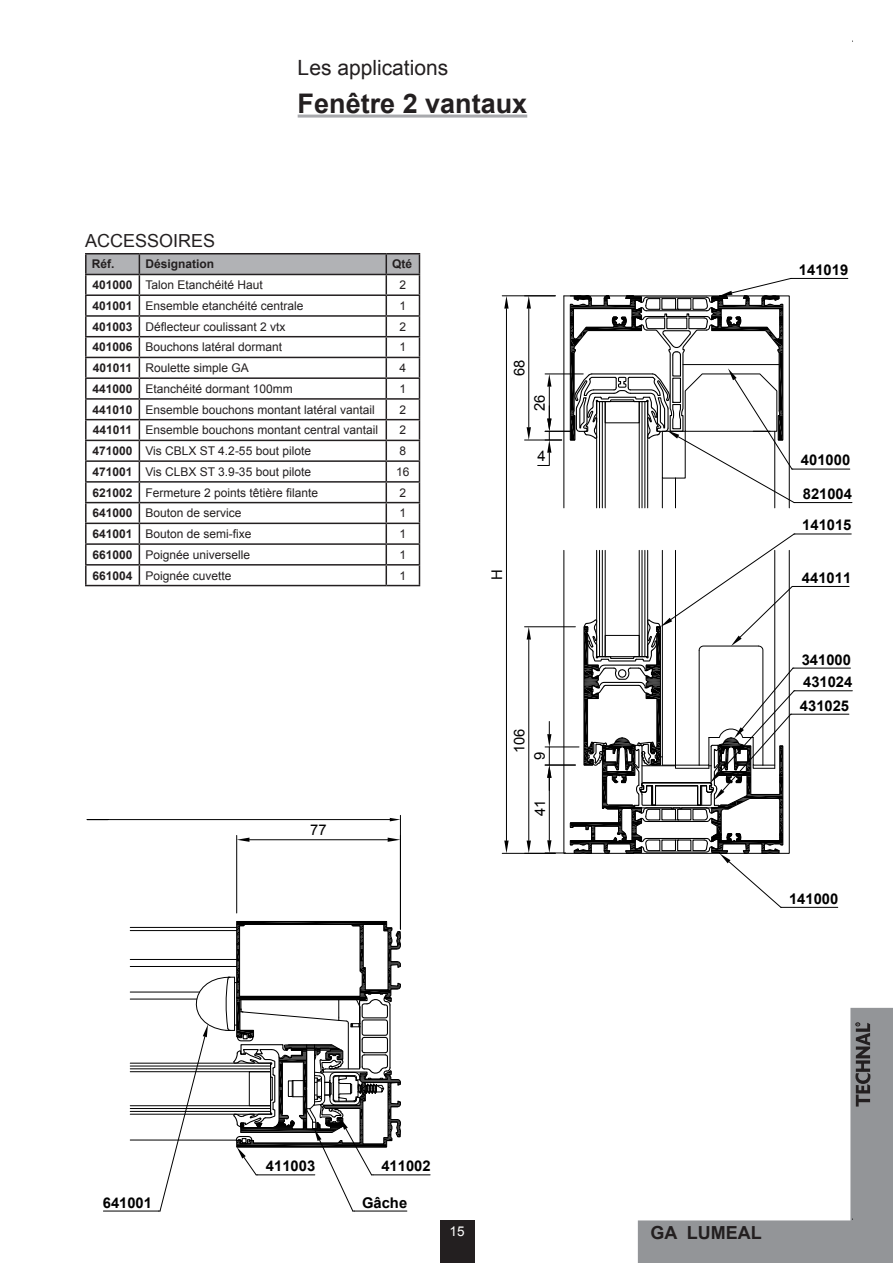
<style>
.page{position:relative;width:893px;height:1263px;background:#fff}
.page>*{position:absolute;margin:0;border:0;box-sizing:border-box;transform-origin:0 0}
.ApplicationTitle{font:700 27px "Arial";color:#231f20}
.ChapterTitle{font:21px "Arial";color:#231f20}
.Normal_e{font:18px "Arial";color:#231f20}
.Normal_e-2{font:700 18px "Arial";color:#231f20}
.t1{font:700 14.7px "Arial";color:#000}
.t2{font:14.7px/20.5px "Arial";color:#000}
.Normal_e-3{font:13.5px "Arial";color:#fff}
.TablePara{font:12px "Arial";color:#231f20}
.TablePara-2{font:700 12px "Arial";color:#231f20}
.TableParaBold{font:700 12px "Arial";color:#231f20}
</style>
<div class="page">
<svg style="left:638px;top:1008px;width:255px;height:255px"></svg>
<svg style="left:855px;top:1022px;width:15px;height:84px"></svg>
<div style="left:440px;top:1220px;width:34px;height:43px;background:#231f20"></div>
<hr style="left:130px;top:1111px;width:141px;height:1px;background:#000">
<hr style="left:130px;top:1108px;width:141px;height:1px;background:#000">
<div style="left:130px;top:1063px;width:141px;height:9px;border:1px solid #000"></div>
<hr style="left:130px;top:1068px;width:141px;height:1px;background:#000">
<hr style="left:130px;top:1066px;width:141px;height:1px;background:#000">
<hr style="left:130px;top:959px;width:107px;height:1px;background:#000">
<hr style="left:130px;top:999px;width:67px;height:1px;background:#000">
<hr style="left:130px;top:992px;width:70px;height:1px;background:#000">
<hr style="left:130px;top:966px;width:107px;height:1px;background:#000">
<hr style="left:130px;top:927px;width:107px;height:1px;background:#000">
<hr style="left:130px;top:930px;width:107px;height:1px;background:#000">
<hr style="left:130px;top:1139px;width:106px;height:1px;background:#000">
<hr style="left:675px;top:478px;width:1px;height:30px;background:#000">
<hr style="left:774px;top:431px;width:1px;height:77px;background:#000">
<hr style="left:662px;top:478px;width:1px;height:30px;background:#000">
<div style="left:596px;top:401px;width:9px;height:107px;border:1px solid #000"></div>
<hr style="left:599px;top:402px;width:1px;height:106px;background:#000">
<hr style="left:602px;top:402px;width:1px;height:106px;background:#000">
<div style="left:639px;top:401px;width:9px;height:107px;border:1px solid #000"></div>
<hr style="left:642px;top:402px;width:1px;height:106px;background:#000">
<hr style="left:645px;top:402px;width:1px;height:106px;background:#000">
<hr style="left:502px;top:295px;width:53px;height:1px;background:#000">
<hr style="left:502px;top:853px;width:53px;height:1px;background:#000">
<hr style="left:506px;top:309px;width:1px;height:531px;background:#000">
<svg style="left:504px;top:296px;width:5px;height:13px"></svg>
<svg style="left:504px;top:840px;width:5px;height:13px"></svg>
<hr style="left:525px;top:626px;width:50px;height:1px;background:#000">
<hr style="left:528px;top:639px;width:1px;height:201px;background:#000">
<svg style="left:527px;top:627px;width:4px;height:12px"></svg>
<svg style="left:527px;top:840px;width:4px;height:13px"></svg>
<hr style="left:525px;top:440px;width:37px;height:1px;background:#000">
<hr style="left:528px;top:309px;width:1px;height:118px;background:#000">
<svg style="left:527px;top:296px;width:4px;height:13px"></svg>
<svg style="left:527px;top:427px;width:4px;height:13px"></svg>
<hr style="left:236px;top:835px;width:1px;height:78px;background:#000">
<hr style="left:249px;top:839px;width:139px;height:1px;background:#000">
<svg style="left:237px;top:837px;width:12px;height:5px"></svg>
<svg style="left:388px;top:837px;width:12px;height:5px"></svg>
<hr style="left:103px;top:1211px;width:55px;height:1px;background:#000">
<hr style="left:373px;top:1174px;width:57px;height:1px;background:#000">
<svg style="left:158px;top:921px;width:243px;height:291px"></svg>
<hr style="left:354px;top:1211px;width:53px;height:1px;background:#000">
<hr style="left:794px;top:586px;width:55px;height:1px;background:#000">
<hr style="left:794px;top:668px;width:56px;height:1px;background:#000">
<hr style="left:792px;top:714px;width:57px;height:1px;background:#000">
<hr style="left:795px;top:690px;width:57px;height:1px;background:#000">
<hr style="left:782px;top:907px;width:56px;height:1px;background:#000">
<svg style="left:545px;top:533px;width:250px;height:375px"></svg>
<hr style="left:795px;top:534px;width:56px;height:1px;background:#000">
<hr style="left:792px;top:278px;width:56px;height:1px;background:#000">
<hr style="left:793px;top:469px;width:57px;height:1px;background:#000">
<svg style="left:537px;top:278px;width:258px;height:225px"></svg>
<hr style="left:795px;top:502px;width:57px;height:1px;background:#000">
<hr style="left:400px;top:815px;width:1px;height:114px;background:#000">
<hr style="left:87px;top:819px;width:303px;height:1px;background:#000">
<svg style="left:390px;top:818px;width:10px;height:3px"></svg>
<hr style="left:298px;top:115px;width:229px;height:3px;background:#a8a9ad">
<hr style="left:85px;top:253px;width:54px;height:1px;background:#231f20">
<hr style="left:139px;top:253px;width:247px;height:1px;background:#231f20">
<hr style="left:386px;top:253px;width:34px;height:1px;background:#231f20">
<svg style="left:85px;top:254px;width:335px;height:331px"></svg>
<hr style="left:85px;top:585px;width:54px;height:1px;background:#231f20">
<hr style="left:139px;top:585px;width:247px;height:1px;background:#231f20">
<hr style="left:386px;top:585px;width:34px;height:1px;background:#231f20">
<p class="ChapterTitle" style="left:298px;top:54px;width:152px">Les applications</p>
<p class="ApplicationTitle" style="left:298px;top:86px;width:231px">Fenêtre 2 vantaux</p>
<p class="Normal_e" style="left:85px;top:229px;width:132px">ACCESSOIRES</p>
<p class="TableParaBold" style="left:92px;top:256px;width:24px">Réf.</p>
<p class="TableParaBold" style="left:145px;top:256px;width:70px">Désignation</p>
<p class="TableParaBold" style="left:392px;top:256px;width:22px">Qté</p>
<p class="TablePara-2" style="left:93px;top:277px;width:42px">401000</p>
<p class="TablePara" style="left:145px;top:277px;width:119px">Talon Etanchéité Haut</p>
<p class="TablePara" style="left:400px;top:277px;width:8px">2</p>
<p class="TablePara-2" style="left:93px;top:298px;width:42px">401001</p>
<p class="TablePara" style="left:145px;top:298px;width:160px">Ensemble etanchéité centrale</p>
<p class="TablePara" style="left:400px;top:298px;width:8px">1</p>
<p class="TablePara-2" style="left:93px;top:319px;width:42px">401003</p>
<p class="TablePara" style="left:145px;top:319px;width:142px">Déflecteur coulissant 2 vtx</p>
<p class="TablePara" style="left:400px;top:319px;width:8px">2</p>
<p class="TablePara-2" style="left:93px;top:339px;width:42px">401006</p>
<p class="TablePara" style="left:145px;top:339px;width:138px">Bouchons latéral dormant</p>
<p class="TablePara" style="left:400px;top:339px;width:8px">1</p>
<p class="TablePara-2" style="left:93px;top:360px;width:41px">401011</p>
<p class="TablePara" style="left:145px;top:360px;width:105px">Roulette simple GA</p>
<p class="TablePara" style="left:400px;top:360px;width:8px">4</p>
<p class="TablePara-2" style="left:93px;top:381px;width:42px">441000</p>
<p class="TablePara" style="left:145px;top:381px;width:149px">Etanchéité dormant 100mm</p>
<p class="TablePara" style="left:400px;top:381px;width:8px">1</p>
<p class="TablePara-2" style="left:93px;top:401px;width:42px">441010</p>
<p class="TablePara" style="left:145px;top:402px;width:231px">Ensemble bouchons montant latéral vantail</p>
<p class="TablePara" style="left:400px;top:402px;width:8px">2</p>
<p class="TablePara-2" style="left:93px;top:422px;width:41px">441011</p>
<p class="TablePara" style="left:145px;top:422px;width:234px">Ensemble bouchons montant central vantail</p>
<p class="TablePara" style="left:400px;top:422px;width:8px">2</p>
<p class="TablePara-2" style="left:93px;top:443px;width:42px">471000</p>
<p class="TablePara" style="left:145px;top:443px;width:167px">Vis CBLX ST 4.2-55 bout pilote</p>
<p class="TablePara" style="left:400px;top:443px;width:8px">8</p>
<p class="TablePara-2" style="left:93px;top:464px;width:42px">471001</p>
<p class="TablePara" style="left:145px;top:464px;width:167px">Vis CLBX ST 3.9-35 bout pilote</p>
<p class="TablePara" style="left:396px;top:464px;width:15px">16</p>
<p class="TablePara-2" style="left:93px;top:484px;width:42px">621002</p>
<p class="TablePara" style="left:145px;top:484px;width:174px">Fermeture 2 points têtière filante</p>
<p class="TablePara" style="left:400px;top:484px;width:8px">2</p>
<p class="TablePara-2" style="left:93px;top:505px;width:42px">641000</p>
<p class="TablePara" style="left:145px;top:505px;width:98px">Bouton de service</p>
<p class="TablePara" style="left:400px;top:505px;width:8px">1</p>
<p class="TablePara-2" style="left:93px;top:526px;width:42px">641001</p>
<p class="TablePara" style="left:145px;top:526px;width:108px">Bouton de semi-fixe</p>
<p class="TablePara" style="left:400px;top:526px;width:8px">1</p>
<p class="TablePara-2" style="left:93px;top:547px;width:42px">661000</p>
<p class="TablePara" style="left:145px;top:547px;width:106px">Poignée universelle</p>
<p class="TablePara" style="left:400px;top:547px;width:8px">1</p>
<p class="TablePara-2" style="left:93px;top:567px;width:42px">661004</p>
<p class="TablePara" style="left:145px;top:567px;width:88px">Poignée cuvette</p>
<p class="TablePara" style="left:400px;top:567px;width:8px">1</p>
<p class="t2" style="left:310px;top:820px;width:18px">77</p>
<p class="t2" style="left:509px;top:376px;width:18px;rotate:-90deg">68</p>
<p class="t2" style="left:530px;top:411px;width:18px;rotate:-90deg">26</p>
<p class="t2" style="left:537px;top:446px;width:10px">4</p>
<p class="t2" style="left:487px;top:580px;width:12px;rotate:-90deg">H</p>
<p class="t2" style="left:509px;top:760px;width:33px;text-indent:7px;rotate:-90deg">106<br>9</p>
<p class="t2" style="left:530px;top:816px;width:18px;rotate:-90deg">41</p>
<p class="t1" style="left:799px;top:260px;width:51px">141019</p>
<p class="t1" style="left:801px;top:451px;width:51px">401000</p>
<p class="t1" style="left:803px;top:484px;width:51px">821004</p>
<p class="t1" style="left:802px;top:515px;width:51px">141015</p>
<p class="t1" style="left:802px;top:568px;width:51px">441011</p>
<p class="t1" style="left:802px;top:650px;width:51px">341000</p>
<p class="t1" style="left:800px;top:696px;width:51px">431025</p>
<p class="t1" style="left:803px;top:672px;width:51px">431024</p>
<p class="t1" style="left:789px;top:889px;width:51px">141000</p>
<p class="t1" style="left:103px;top:1193px;width:51px">641001</p>
<p class="t1" style="left:266px;top:1156px;width:51px">411003</p>
<p class="t1" style="left:381px;top:1156px;width:51px">411002</p>
<p class="t1" style="left:362px;top:1193px;width:47px">Gâche</p>
<p class="Normal_e-3" style="left:450px;top:1223px;width:17px">15</p>
<p class="Normal_e-2" style="left:651px;top:1221px;width:113px">GA LUMEAL</p>
</div>
